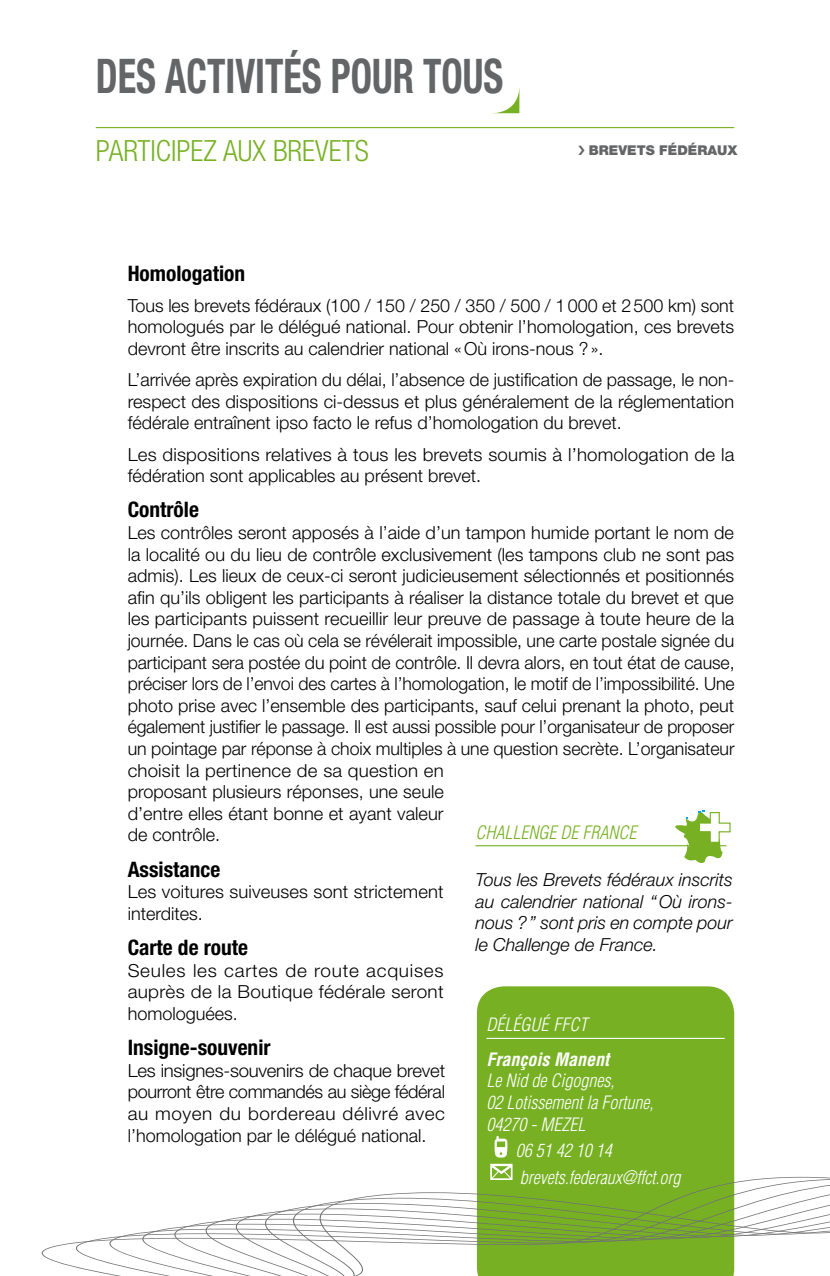
<style>
.page{position:relative;width:830px;height:1276px;background:#fff}
.page>*{position:absolute;margin:0;border:0;box-sizing:border-box;transform-origin:0 0}
.t1{font:700 condensed 47.7px "Helvetica Neue";color:#646567;scale:.8 1}
.t2{font:300 condensed 29.25px "Helvetica Neue";color:#77b123}
.t3{font:700 condensed 21.38px "Helvetica Neue";color:#000}
.t4{font:300 18px/21.6px "Helvetica Neue";color:#000;text-align:justify}
.t5{font:300 18px/21.6px "Helvetica Neue";color:#000;scale:1.04 1}
.t6{font:italic 300 18px/21.6px "Helvetica Neue";color:#000;text-align:justify}
.t7{font:italic 300 condensed 18px "Helvetica";color:#fff}
.t8{font:300 18px/21.6px "Helvetica Neue";color:#000;text-align:justify;scale:1.05 1}
.t9{font:italic 300 condensed 18px "Helvetica";color:#77b123}
.t10{font:italic 700 condensed 18px "Helvetica";color:#fff}
.t11{font:900 13.5px "Helvetica Neue";color:#646567}
</style>
<div class="page">
<svg style="left:493px;top:91px;width:26px;height:23px"></svg>
<hr style="left:96px;top:127px;width:637px;height:1px;background:#77b123">
<div style="left:476px;top:986px;width:257px;height:191px;background:#77b123"></div>
<hr style="left:486px;top:1038px;width:238px;height:1px;background:#fff">
<svg style="left:486px;top:1134px;width:29px;height:43px"></svg>
<svg style="left:476px;top:1177px;width:353px;height:2px"></svg>
<svg style="left:476px;top:1180px;width:349px;height:2px"></svg>
<svg style="left:476px;top:1182px;width:323px;height:2px"></svg>
<svg style="left:476px;top:1184px;width:353px;height:2px"></svg>
<svg style="left:476px;top:1186px;width:351px;height:2px"></svg>
<svg style="left:476px;top:1188px;width:339px;height:2px"></svg>
<svg style="left:41px;top:1192px;width:788px;height:84px"></svg>
<svg style="left:672px;top:810px;width:58px;height:53px"></svg>
<hr style="left:475px;top:845px;width:251px;height:1px;background:#77b123">
<p class="t1" style="left:96px;top:48px;width:510px">DES ACTIVITÉS POUR TOUS</p>
<p class="t2" style="left:96px;top:134px;width:274px">PARTICIPEZ AUX BREVETS</p>
<p class="t11" style="left:588px;top:142px;width:150px">BREVETS FÉDÉRAUX</p>
<p class="t3" style="left:128px;top:260px;width:119px">Homologation</p>
<p class="t4" style="left:128px;top:294px;width:607px">Tous les brevets fédéraux (100 / 150 / 250 / 350 / 500 / 1000 et 2500 km) sont homologués par le délégué national. Pour obtenir l’homologation, ces brevets devront être inscrits au calendrier national «Où irons-nous ?».</p>
<p class="t4" style="left:128px;top:368px;width:608px">L’arrivée après expiration du délai, l’absence de justification de passage, le non&shy;respect des dispositions ci-dessus et plus généralement de la réglementation fédérale entraînent ipso facto le refus d’homologation du brevet.</p>
<p class="t5" style="left:128px;top:443px;width:584px">Les dispositions relatives à tous les brevets soumis à l’homologation de la fédération sont applicables au présent brevet.</p>
<p class="t3" style="left:128px;top:497px;width:73px">Contrôle</p>
<p class="t4" style="left:128px;top:521px;width:608px;text-align:left">Les contrôles seront apposés à l’aide d’un tampon humide portant le nom de la localité ou du lieu de contrôle exclusivement (les tampons club ne sont pas admis). Les lieux de ceux-ci seront judicieusement sélectionnés et positionnés afin qu’ils obligent les participants à réaliser la distance totale du brevet et que les participants puissent recueillir leur preuve de passage à toute heure de la journée. Dans le cas où cela se révélerait impossible, une carte postale signée du participant sera postée du point de contrôle. Il devra alors, en tout état de cause, préciser lors de l’envoi des cartes à l’homologation, le motif de l’impossibilité. Une photo prise avec l’ensemble des participants, sauf celui prenant la photo, peut également justifier le passage. Il est aussi possible pour l’organisateur de proposer un pointage par réponse à choix multiples à une question secrète. L’organisateur choisit la pertinence de sa question en<br>proposant plusieurs réponses, une seule<br>d’entre elles étant bonne et ayant valeur<br>de contrôle.</p>
<p class="t3" style="left:128px;top:856px;width:94px">Assistance</p>
<p class="t4" style="left:128px;top:880px;width:317px">Les voitures suiveuses sont strictement interdites.</p>
<p class="t3" style="left:128px;top:934px;width:122px">Carte de route</p>
<p class="t8" style="left:128px;top:959px;width:302px">Seules les cartes de route acquises auprès de la Boutique fédérale seront homologuées.</p>
<p class="t3" style="left:128px;top:1034px;width:144px">Insigne-souvenir</p>
<p class="t4" style="left:128px;top:1059px;width:319px">Les insignes-souvenirs de chaque brevet pourront être commandés au siège fédéral au moyen du bordereau délivré avec l’homologation par le délégué national.</p>
<p class="t9" style="left:475px;top:822px;width:162px">CHALLENGE DE FRANCE</p>
<p class="t6" style="left:475px;top:868px;width:259px">Tous les Brevets fédéraux inscrits au calendrier national “Où irons&shy;nous ?” sont pris en compte pour le Challenge de France.</p>
<p class="t7" style="left:486px;top:1014px;width:102px">DÉLÉGUÉ FFCT</p>
<p class="t10" style="left:486px;top:1048px;width:124px">François Manent</p>
<p class="t7" style="left:486px;top:1070px;width:129px">Le Nid de Cigognes,</p>
<p class="t7" style="left:486px;top:1092px;width:168px">02 Lotissement la Fortune,</p>
<p class="t7" style="left:486px;top:1113px;width:100px">04270 - MEZEL</p>
<p class="t7" style="left:515px;top:1140px;width:97px">06 51 42 10 14</p>
<p class="t7" style="left:519px;top:1166px;width:162px">brevets.federaux@ffct.org</p>
</div>
